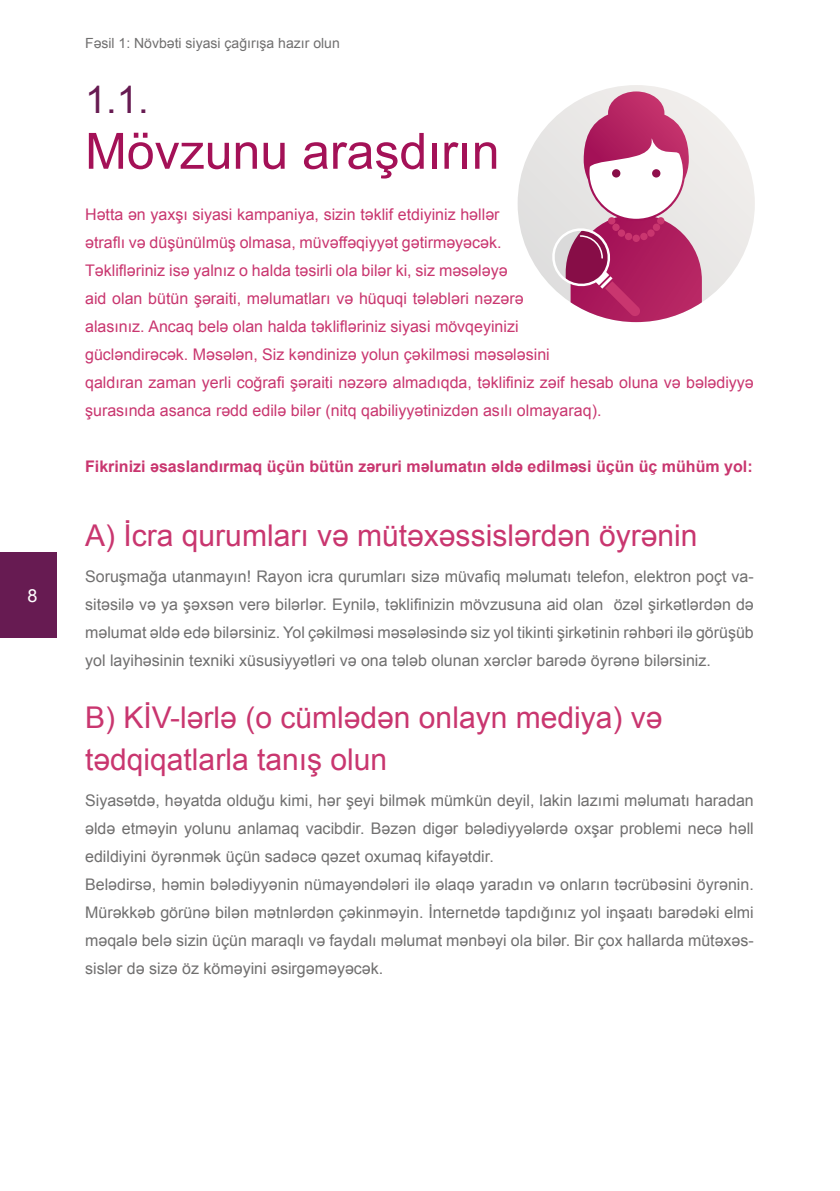
<style>
.page{position:relative;width:840px;height:1191px;background:#fff}
.page>*{position:absolute;margin:0;border:0;box-sizing:border-box;transform-origin:0 0}
.t1{font:50px "Arial";color:#a41157}
.t2{font:38px "Arial";color:#671b52}
.t3{font:30px/42px "Arial";color:#c9366f}
.t4{font:18px "Arial";color:#fff}
.t5{font:16px/28px "Arial";color:#706f6f;text-align:justify}
.t6{font:16px/28px "Arial";color:#c9366f}
.t7{font:700 16px "Arial";color:#c9366f}
.t8{font:14px "Arial";color:#706f6f}
</style>
<div class="page">
<div style="left:517px;top:85px;width:237px;height:237px;background:#eceae8;border-radius:118px"></div>
<svg style="left:547px;top:91px;width:154px;height:231px"></svg>
<div style="left:0;top:553px;width:57px;height:85px;background:#671b52"></div>
<p class="t4" style="left:27px;top:583px;width:12px">8</p>
<p class="t8" style="left:85px;top:34px;width:256px">Fəsil 1: Növbəti siyasi çağırışa hazır olun</p>
<h2 class="t2" style="left:85px;top:73px;width:65px">1.1.</h2>
<h1 class="t1" style="left:85px;top:117px;width:416px">Mövzunu araşdırın</h1>
<p class="t6" style="left:85px;top:200px;width:669px">Hətta ən yaxşı siyasi kampaniya, sizin təklif etdiyiniz həllər<br>ətraflı və düşünülmüş olmasa, müvəffəqiyyət gətirməyəcək.<br>Təklifləriniz isə yalnız o halda təsirli ola bilər ki, siz məsələyə<br>aid olan bütün şəraiti, məlumatları və hüquqi tələbləri nəzərə<br>alasınız. Ancaq belə olan halda təklifləriniz siyasi mövqeyinizi<br>gücləndirəcək. Məsələn, Siz kəndinizə yolun çəkilməsi məsələsini<br>qaldıran zaman yerli coğrafi şəraiti nəzərə almadıqda, təklifiniz zəif hesab oluna və bələdiyyə şurasında asanca rədd edilə bilər (nitq qabiliyyətinizdən asılı olmayaraq).</p>
<p class="t7" style="left:85px;top:455px;width:668px">Fikrinizi əsaslandırmaq üçün bütün zəruri məlumatın əldə edilməsi üçün üç mühüm yol:</p>
<h3 class="t3" style="left:85px;top:514px;width:613px">A) İcra qurumları və mütəxəssislərdən öyrənin</h3>
<p class="t5" style="left:85px;top:562px;width:669px">Soruşmağa utanmayın! Rayon icra qurumları sizə müvafiq məlumatı telefon, elektron poçt va&shy;sitəsilə və ya şəxsən verə bilərlər. Eynilə, təklifinizin mövzusuna aid olan özəl şirkətlərdən də məlumat əldə edə bilərsiniz. Yol çəkilməsi məsələsində siz yol tikinti şirkətinin rəhbəri ilə görüşüb yol layihəsinin texniki xüsusiyyətləri və ona tələb olunan xərclər barədə öyrənə bilərsiniz.</p>
<h3 class="t3" style="left:85px;top:696px;width:578px">B) KİV-lərlə (o cümlədən onlayn mediya) və tədqiqatlarla tanış olun</h3>
<p class="t5" style="left:85px;top:786px;width:669px;text-align:left">Siyasətdə, həyatda olduğu kimi, hər şeyi bilmək mümkün deyil, lakin lazımi məlumatı haradan əldə etməyin yolunu anlamaq vacibdir. Bəzən digər bələdiyyələrdə oxşar problemi necə həll edildiyini öyrənmək üçün sadəcə qəzet oxumaq kifayətdir.<br>Belədirsə, həmin bələdiyyənin nümayəndələri ilə əlaqə yaradın və onların təcrübəsini öyrənin.<br>Mürəkkəb görünə bilən mətnlərdən çəkinməyin. İnternetdə tapdığınız yol inşaatı barədəki elmi məqalə belə sizin üçün maraqlı və faydalı məlumat mənbəyi ola bilər. Bir çox hallarda mütəxəs&shy;sislər də sizə öz köməyini əsirgəməyəcək.</p>
</div>
